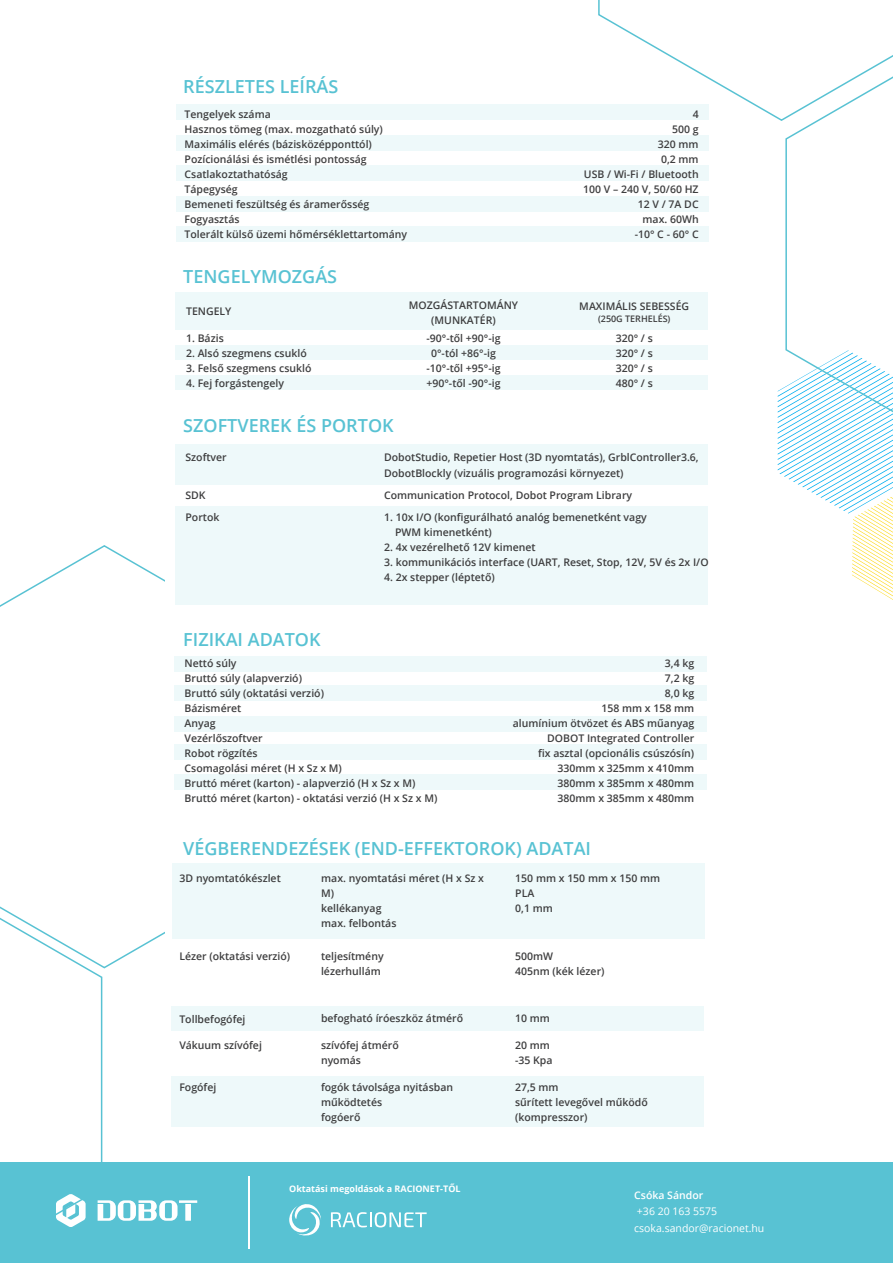
<style>
.page{position:relative;width:893px;height:1263px;background:#fff}
.page>*{position:absolute;margin:0;border:0;box-sizing:border-box;transform-origin:0 0}
.t1{font:600 18px "Open Sans";color:#58c2d3}
.t2{font:600 10.5px/15px "Open Sans";color:#3e3e3f}
.t3{font:10.5px/16.5px "Open Sans";color:#fff}
.t4{font:600 10.5px "Open Sans";color:#fff}
.t5{font:700 9px "Open Sans";color:#fff}
.t6{font:600 9px "Open Sans";color:#3e3e3f}
</style>
<div class="page">
<div style="left:0;top:1162px;width:893px;height:101px;background:#58c2d3"></div>
<svg style="left:0;top:906px;width:197px;height:321px"></svg>
<div style="left:165px;top:54px;width:556px;height:1092px;background:#fff"></div>
<div style="left:175px;top:292px;width:533px;height:38px;background:#eef9fa"></div>
<div style="left:175px;top:346px;width:533px;height:14px;background:#eef9fa"></div>
<div style="left:175px;top:375px;width:533px;height:15px;background:#eef9fa"></div>
<div style="left:172px;top:863px;width:532px;height:75px;background:#eef9fa"></div>
<div style="left:172px;top:1076px;width:532px;height:51px;background:#eef9fa"></div>
<div style="left:172px;top:1005px;width:532px;height:25px;background:#eef9fa"></div>
<div style="left:174px;top:656px;width:532px;height:15px;background:#eef9fa"></div>
<div style="left:174px;top:686px;width:532px;height:15px;background:#eef9fa"></div>
<div style="left:174px;top:716px;width:532px;height:15px;background:#eef9fa"></div>
<div style="left:174px;top:744px;width:532px;height:16px;background:#eef9fa"></div>
<div style="left:174px;top:775px;width:532px;height:15px;background:#eef9fa"></div>
<div style="left:175px;top:444px;width:532px;height:40px;background:#eef9fa"></div>
<div style="left:175px;top:506px;width:532px;height:98px;background:#eef9fa"></div>
<svg style="left:785px;top:133px;width:13px;height:217px"></svg>
<svg style="left:597px;top:0;width:296px;height:133px"></svg>
<div style="left:176px;top:105px;width:533px;height:15px;background:#eef9fa"></div>
<div style="left:176px;top:135px;width:533px;height:16px;background:#eef9fa"></div>
<div style="left:176px;top:165px;width:533px;height:15px;background:#eef9fa"></div>
<div style="left:176px;top:196px;width:533px;height:15px;background:#eef9fa"></div>
<div style="left:176px;top:227px;width:533px;height:15px;background:#eef9fa"></div>
<svg style="left:778px;top:350px;width:115px;height:250px"></svg>
<svg style="left:289px;top:1204px;width:32px;height:32px"></svg>
<svg style="left:331px;top:1212px;width:96px;height:15px"></svg>
<hr style="left:248px;top:1176px;width:2px;height:72px;background:#fff">
<h1 class="t1" style="left:183px;top:74px;width:156px">RÉSZLETES LEÍRÁS</h1>
<p class="t2" style="left:185px;top:106px;width:88px">Tengelyek száma</p>
<p class="t2" style="left:693px;top:106px;width:7px">4</p>
<p class="t2" style="left:185px;top:121px;width:200px">Hasznos tömeg (max. mozgatható súly)</p>
<p class="t2" style="left:672px;top:121px;width:28px">500 g</p>
<p class="t2" style="left:185px;top:136px;width:189px">Maximális elérés (bázisközépponttól)</p>
<p class="t2" style="left:658px;top:136px;width:42px">320 mm</p>
<p class="t2" style="left:185px;top:151px;width:184px">Pozícionálási és ismétlési pontosság</p>
<p class="t2" style="left:661px;top:151px;width:39px">0,2 mm</p>
<p class="t2" style="left:185px;top:166px;width:105px">Csatlakoztathatóság</p>
<p class="t2" style="left:584px;top:166px;width:116px">USB / Wi-Fi / Bluetooth</p>
<p class="t2" style="left:185px;top:181px;width:55px">Tápegység</p>
<p class="t2" style="left:583px;top:181px;width:117px">100 V – 240 V, 50/60 HZ</p>
<p class="t2" style="left:185px;top:196px;width:186px">Bemeneti feszültség és áramerősség</p>
<p class="t2" style="left:638px;top:196px;width:62px">12 V / 7A DC</p>
<p class="t2" style="left:185px;top:211px;width:57px">Fogyasztás</p>
<p class="t2" style="left:643px;top:211px;width:58px">max. 60Wh</p>
<p class="t2" style="left:185px;top:226px;width:224px">Tolerált külső üzemi hőmérséklettartomány</p>
<p class="t2" style="left:635px;top:226px;width:65px">-10° C - 60° C</p>
<h1 class="t1" style="left:183px;top:264px;width:155px">TENGELYMOZGÁS</h1>
<p class="t2" style="left:186px;top:303px;width:47px">TENGELY</p>
<p class="t2" style="left:186px;top:331px;width:39px">1. Bázis</p>
<p class="t2" style="left:186px;top:346px;width:122px">2. Alsó szegmens csukló</p>
<p class="t2" style="left:186px;top:361px;width:127px">3. Felső szegmens csukló</p>
<p class="t2" style="left:186px;top:376px;width:99px">4. Fej forgástengely</p>
<p class="t2" style="left:409px;top:297px;width:111px;text-align:center">MOZGÁSTARTOMÁNY (MUNKATÉR)</p>
<p class="t2" style="left:579px;top:299px;width:111px">MAXIMÁLIS SEBESSÉG</p>
<p class="t6" style="left:598px;top:313px;width:74px">(250G TERHELÉS)</p>
<p class="t2" style="left:426px;top:331px;width:76px;text-align:center">-90°-től +90°-ig<br>0°-tól +86°-ig -10°-től +95°-ig +90°-től -90°-ig</p>
<p class="t2" style="left:616px;top:331px;width:39px;text-align:justify">320° / s 320° / s 320° / s 480° / s</p>
<h1 class="t1" style="left:183px;top:413px;width:212px">SZOFTVEREK ÉS PORTOK</h1>
<p class="t2" style="left:185px;top:449px;width:43px">Szoftver</p>
<p class="t2" style="left:185px;top:483px;width:35px;line-height:22.5px">SDK<br>Portok</p>
<p class="t2" style="left:384px;top:448px;width:316px;line-height:16.5px">DobotStudio, Repetier Host (3D nyomtatás), GrblController3.6,<br>DobotBlockly (vizuális programozási környezet)</p>
<p class="t2" style="left:384px;top:487px;width:250px">Communication Protocol, Dobot Program Library</p>
<p class="t2" style="left:395px;top:509px;width:253px;text-indent:-11px">1. 10x I/O (konfigurálható analóg bemenetként vagy<br>PWM kimenetként)</p>
<p class="t2" style="left:384px;top:539px;width:153px">2. 4x vezérelhető 12V kimenet</p>
<p class="t2" style="left:384px;top:554px;width:326px">3. kommunikációs interface (UART, Reset, Stop, 12V, 5V és 2x I/O</p>
<p class="t2" style="left:384px;top:569px;width:112px">4. 2x stepper (léptető)</p>
<h1 class="t1" style="left:183px;top:627px;width:139px">FIZIKAI ADATOK</h1>
<p class="t2" style="left:185px;top:655px;width:254px">Nettó súly<br>Bruttó súly (alapverzió)<br>Bruttó súly (oktatási verzió)<br>Bázisméret<br>Anyag<br>Vezérlőszoftver<br>Robot rögzítés<br>Csomagolási méret (H x Sz x M)<br>Bruttó méret (karton) - alapverzió (H x Sz x M)<br>Bruttó méret (karton) - oktatási verzió (H x Sz x M)</p>
<p class="t2" style="left:513px;top:655px;width:183px;text-align:right">3,4 kg<br>7,2 kg<br>8,0 kg<br>158 mm x 158 mm<br>alumínium ötvözet és ABS műanyag<br>DOBOT Integrated Controller<br>fix asztal (opcionális csúszósín)<br>330mm x 325mm x 410mm<br>380mm x 385mm x 480mm<br>380mm x 385mm x 480mm</p>
<h1 class="t1" style="left:183px;top:836px;width:409px">VÉGBERENDEZÉSEK (END-EFFEKTOROK) ADATAI</h1>
<p class="t2" style="left:180px;top:871px;width:103px">3D nyomtatókészlet</p>
<p class="t2" style="left:321px;top:871px;width:164px">max. nyomtatási méret (H x Sz x<br>M)<br>kellékanyag<br>max. felbontás</p>
<p class="t2" style="left:515px;top:871px;width:146px">150 mm x 150 mm x 150 mm<br>PLA<br>0,1 mm</p>
<p class="t2" style="left:179px;top:948px;width:112px">Lézer (oktatási verzió)</p>
<p class="t2" style="left:321px;top:948px;width:64px">teljesítmény lézerhullám</p>
<p class="t2" style="left:515px;top:948px;width:91px">500mW<br>405nm (kék lézer)</p>
<p class="t2" style="left:179px;top:1012px;width:68px">Tollbefogófej</p>
<p class="t2" style="left:321px;top:1010px;width:144px">befogható íróeszköz átmérő</p>
<p class="t2" style="left:515px;top:1010px;width:36px">10 mm</p>
<p class="t2" style="left:179px;top:1037px;width:84px">Vákuum szívófej</p>
<p class="t2" style="left:321px;top:1037px;width:79px">szívófej átmérő nyomás</p>
<p class="t2" style="left:515px;top:1037px;width:39px">20 mm -35 Kpa</p>
<p class="t2" style="left:179px;top:1079px;width:39px">Fogófej</p>
<p class="t2" style="left:321px;top:1079px;width:134px">fogók távolsága nyitásban működtetés<br>fogóerő</p>
<p class="t2" style="left:515px;top:1079px;width:134px">27,5 mm<br>sűrített levegővel működő (kompresszor)</p>
<p class="t5" style="left:289px;top:1182px;width:173px">Oktatási megoldások a RACIONET-TŐL</p>
<p class="t4" style="left:634px;top:1187px;width:71px">Csóka Sándor</p>
<p class="t3" style="left:634px;top:1203px;width:132px">+36 20 163 5575 csoka.sandor@racionet.hu</p>
</div>
